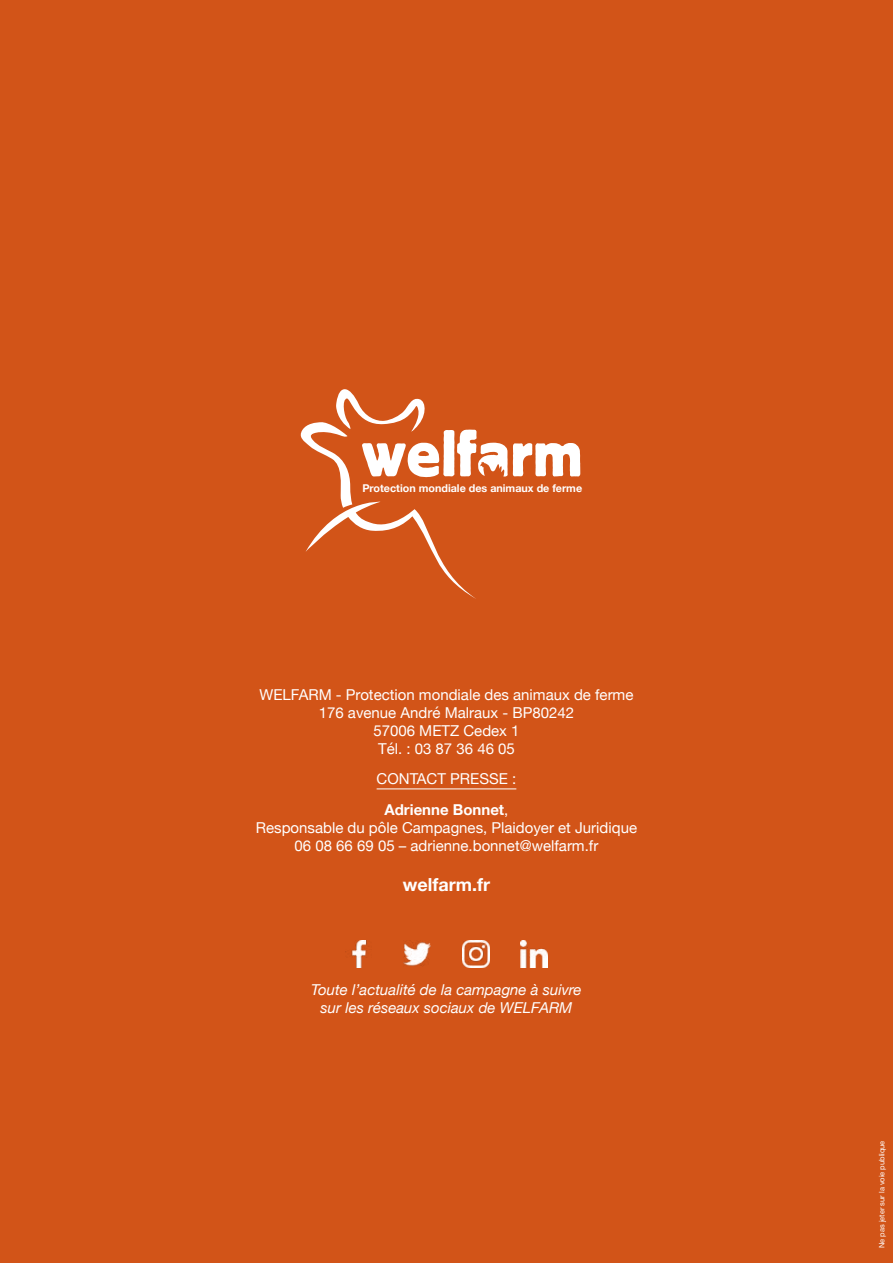
<style>
.page{position:relative;width:893px;height:1263px;background:#d25418}
.page>*{position:absolute;margin:0;border:0;box-sizing:border-box;transform-origin:0 0}
.t1{font:700 18px "Helvetica Neue";color:#fff}
.t2{font:15px/18px "Helvetica Neue";color:#fff;text-align:center}
.t3{font:italic 15px/18px "Helvetica Neue";color:#fff;text-align:center}
.t4{font:700 10.8px "Helvetica Neue";color:#fff}
.t5{font:7.5px "Helvetica Neue LT Std";color:#fff}
.s1{font-weight:700}
</style>
<div class="page">
<hr style="left:377px;top:789px;width:139px;height:1px;background:#fff">
<svg style="left:300px;top:389px;width:280px;height:210px"></svg>
<img style="left:345px;top:941px;width:22px;height:27px">
<img style="left:404px;top:942px;width:27px;height:24px">
<img style="left:462px;top:941px;width:27px;height:27px">
<img style="left:521px;top:941px;width:27px;height:27px">
<p class="t4" style="left:362px;top:480px;width:221px">Protection mondiale des animaux de ferme</p>
<p class="t2" style="left:259px;top:686px;width:375px">WELFARM - Protection mondiale des animaux de ferme<br>176 avenue André Malraux - BP80242<br>57006 METZ Cedex 1<br>Tél. : 03 87 36 46 05</p>
<p class="t2" style="left:377px;top:764px;width:141px;line-height:30.8px">CONTACT PRESSE :<br><span class="s1">Adrienne Bonnet</span>,</p>
<p class="t2" style="left:256px;top:820px;width:383px">Responsable du pôle Campagnes, Plaidoyer et Juridique<br>06 08 66 69 05 – adrienne.bonnet@welfarm.fr</p>
<p class="t1" style="left:403px;top:870px;width:89px">welfarm.fr</p>
<p class="t3" style="left:311px;top:981px;width:272px">Toute l’actualité de la campagne à suivre sur les réseaux sociaux de WELFARM</p>
<p class="t5" style="left:877px;top:1248px;width:109px;rotate:-90deg">Ne pas jeter sur la voie publique</p>
</div>
